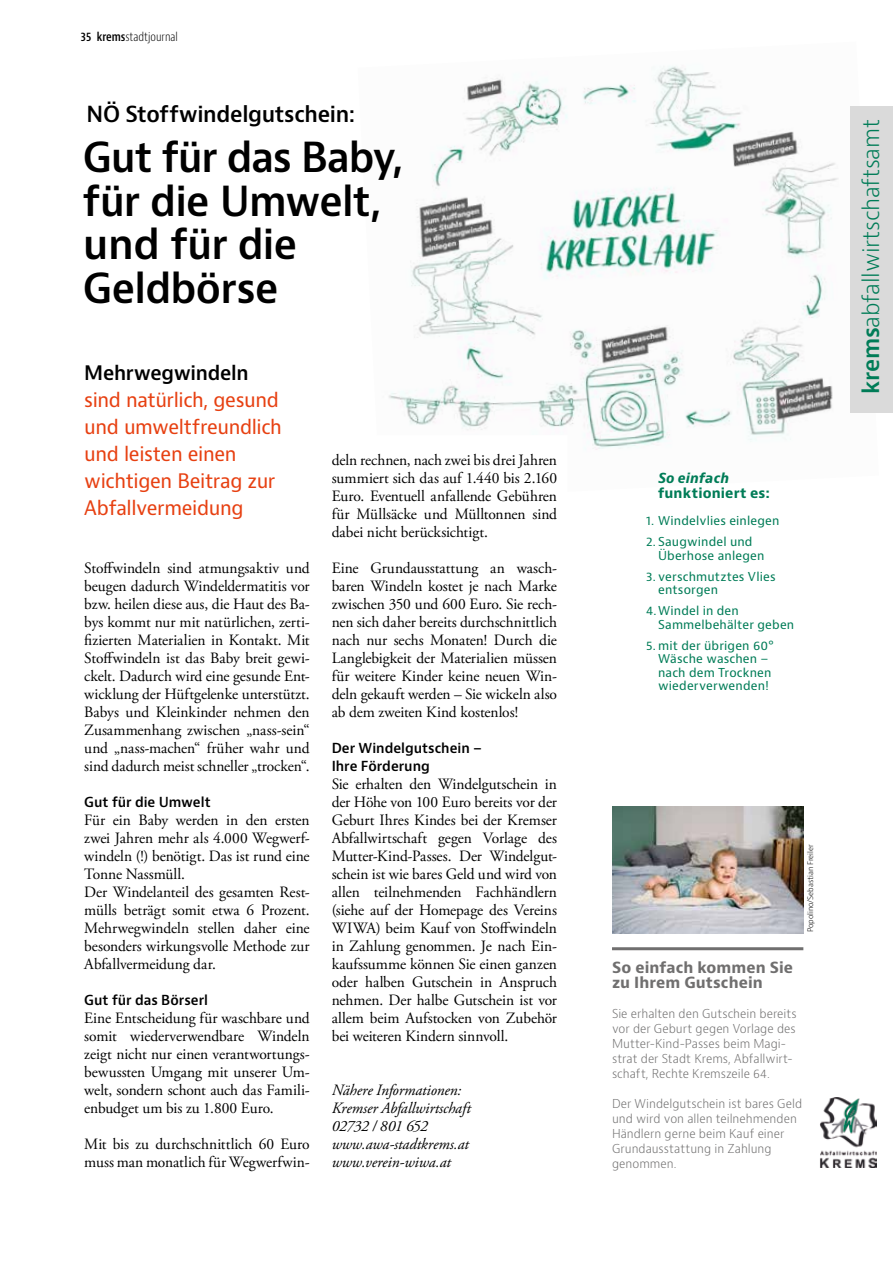
<style>
.page{position:relative;width:893px;height:1263px;background:#fff}
.page>*{position:absolute;margin:0;border:0;box-sizing:border-box;transform-origin:0 0}
.t1{font:600 40.35px/43.7px "Bernino Sans";letter-spacing:-.025em;color:#000}
.t2{font:300 22.5px "Bernino Sans";letter-spacing:-.01em;color:#007c57}
.t3{font:600 21.6px "Bernino Sans";letter-spacing:-.015em;color:#000}
.t4{font:19.5px/27px "Bernino Sans";letter-spacing:-.02em;color:#e74011}
.t5{font:600 19.5px "Bernino Sans";letter-spacing:-.015em;color:#000}
.t6{font:15.75px/18px "Adobe Garamond Pro";letter-spacing:-.005em;color:#000;text-align:justify}
.t7{font:italic 15.75px/18px "Adobe Garamond Pro";letter-spacing:-.005em;color:#000}
.t8{font:700 15px/15px "Bernino Sans";letter-spacing:.005em;color:#706f6f}
.t9{font:600 13.5px/18px "Bernino Sans";color:#000}
.t10{font:700 13.5px "Bernino Sans";letter-spacing:.01em;color:#007c57}
.t11{font:italic 700 13.5px "Bernino Sans";letter-spacing:.005em;color:#007c57}
.t12{font:300 12px/15px "Bernino Sans";color:#706f6f}
.t13{font:12px/13.5px "Bernino Sans";letter-spacing:.01em;color:#007c57}
.t14{font:300 condensed 12px "Bernino Sans";color:#000}
.t15{font:300 7.5px "Bernino Sans";letter-spacing:-.01em;color:#000}
.s1{font-weight:600}
</style>
<div class="page">
<hr style="left:612px;top:947px;width:191px;height:3px;background:#706f6f">
<img style="left:388px;top:66px;width:491px;height:384px">
<img style="left:612px;top:806px;width:192px;height:128px">
<div style="left:850px;top:106px;width:43px;height:306px;background:#dadada"></div>
<img style="left:820px;top:1097px;width:57px;height:71px">
<svg style="left:388px;top:430px;width:185px;height:20px"></svg>
<p class="t14" style="left:81px;top:29px;width:99px"><span class="s1">35 krems</span>stadtjournal</p>
<h3 class="t3" style="left:87px;top:100px;width:270px">NÖ Stoffwindelgutschein:</h3>
<h1 class="t1" style="left:83px;top:137px;width:322px">Gut für das Baby, für die Umwelt, und für die<br>Geldbörse</h1>
<p class="t5" style="left:84px;top:361px;width:166px">Mehrwegwindeln</p>
<p class="t4" style="left:84px;top:387px;width:199px">sind natürlich, gesund und umweltfreundlich und leisten einen wichtigen Beitrag zur<br>Abfallvermeidung</p>
<p class="t6" style="left:84px;top:560px;width:227px">Stoffwindeln sind atmungsaktiv und beugen dadurch Windeldermatitis vor bzw. heilen diese aus, die Haut des Ba&shy;bys kommt nur mit natürlichen, zerti&shy;fizierten Materialien in Kontakt. Mit Stoffwindeln ist das Baby breit gewi&shy;ckelt. Dadurch wird eine gesunde Ent&shy;wicklung der Hüftgelenke unterstützt.<br>Babys und Kleinkinder nehmen den Zusammenhang zwischen „nass-sein“ und „nass-machen“ früher wahr und sind dadurch meist schneller „trocken“.</p>
<p class="t9" style="left:84px;top:794px;width:128px">Gut für die Umwelt</p>
<p class="t6" style="left:84px;top:812px;width:227px;text-align:left">Für ein Baby werden in den ersten zwei Jahren mehr als 4.000 Wegwerf&shy;windeln (!) benötigt. Das ist rund eine<br>Tonne Nassmüll.<br>Der Windelanteil des gesamten Rest&shy;mülls beträgt somit etwa 6 Prozent.<br>Mehrwegwindeln stellen daher eine besonders wirkungsvolle Methode zur<br>Abfallvermeidung dar.</p>
<p class="t9" style="left:84px;top:992px;width:125px">Gut für das Börserl</p>
<p class="t6" style="left:84px;top:1010px;width:227px">Eine Entscheidung für waschbare und somit wiederverwendbare Windeln zeigt nicht nur einen verantwortungs&shy;bewussten Umgang mit unserer Um&shy;welt, sondern schont auch das Famili&shy;enbudget um bis zu 1.800 Euro.</p>
<p class="t6" style="left:84px;top:1136px;width:227px">Mit bis zu durchschnittlich 60 Euro muss man monatlich für Wegwerfwin-</p>
<p class="t6" style="left:332px;top:452px;width:227px">deln rechnen, nach zwei bis drei Jahren summiert sich das auf 1.440 bis 2.160<br>Euro. Eventuell anfallende Gebühren für Müllsäcke und Mülltonnen sind dabei nicht berücksichtigt.</p>
<p class="t6" style="left:332px;top:560px;width:227px">Eine Grundausstattung an wasch&shy;baren Windeln kostet je nach Marke zwischen 350 und 600 Euro. Sie rech&shy;nen sich daher bereits durchschnittlich nach nur sechs Monaten! Durch die Langlebigkeit der Materialien müssen für weitere Kinder keine neuen Win&shy;deln gekauft werden – Sie wickeln also ab dem zweiten Kind kostenlos!</p>
<p class="t9" style="left:332px;top:740px;width:152px">Der Windelgutschein –<br>Ihre Förderung</p>
<p class="t6" style="left:332px;top:776px;width:227px">Sie erhalten den Windelgutschein in der Höhe von 100 Euro bereits vor der Geburt Ihres Kindes bei der Kremser Abfallwirtschaft gegen Vorlage des Mutter-Kind-Passes. Der Windelgut&shy;schein ist wie bares Geld und wird von allen teilnehmenden Fachhändlern (siehe auf der Homepage des Vereins WIWA) beim Kauf von Stoffwindeln in Zahlung genommen. Je nach Ein&shy;kaufssumme können Sie einen ganzen oder halben Gutschein in Anspruch nehmen. Der halbe Gutschein ist vor allem beim Aufstocken von Zubehör bei weiteren Kindern sinnvoll.</p>
<p class="t7" style="left:332px;top:1082px;width:141px">Nähere Informationen:<br>Kremser Abfallwirtschaft<br>02732 / 801 652 www.awa-stadtkrems.at www.verein-wiwa.at</p>
<p class="t11" style="left:658px;top:469px;width:73px">So einfach</p>
<p class="t10" style="left:658px;top:484px;width:113px">funktioniert es:</p>
<p class="t13" style="left:646px;top:514px;width:135px">1. Windelvlies einlegen</p>
<p class="t13" style="left:658px;top:535px;width:108px;text-indent:-12px">2. Saugwindel und<br>Überhose anlegen</p>
<p class="t13" style="left:658px;top:570px;width:119px;text-indent:-12px">3. verschmutztes Vlies entsorgen</p>
<p class="t13" style="left:658px;top:604px;width:138px;text-indent:-12px">4.Windel in den<br>Sammelbehälter geben</p>
<p class="t13" style="left:658px;top:639px;width:117px;text-indent:-12px">5. mit der übrigen 60°<br>Wäsche waschen – nach dem Trocknen wiederverwenden!</p>
<h2 class="t2" style="left:856px;top:394px;width:276px;rotate:-90deg"><span class="s1">krems</span>abfallwirtschaftsamt</h2>
<p class="t15" style="left:805px;top:932px;width:89px;rotate:-90deg">Popolino/Sebastian Freiler</p>
<p class="t8" style="left:612px;top:960px;width:183px">So einfach kommen Sie zu Ihrem Gutschein</p>
<p class="t12" style="left:612px;top:1006px;width:186px">Sie erhalten den Gutschein bereits vor der Geburt gegen Vorlage des Mutter-Kind-Passes beim Magi&shy;strat der Stadt Krems, Abfallwirt&shy;schaft, Rechte Kremszeile 64.</p>
<p class="t12" style="left:612px;top:1096px;width:192px">Der Windelgutschein ist bares Geld und wird von allen teilnehmenden<br>Händlern gerne beim Kauf einer<br>Grundausstattung in Zahlung genommen.</p>
</div>
